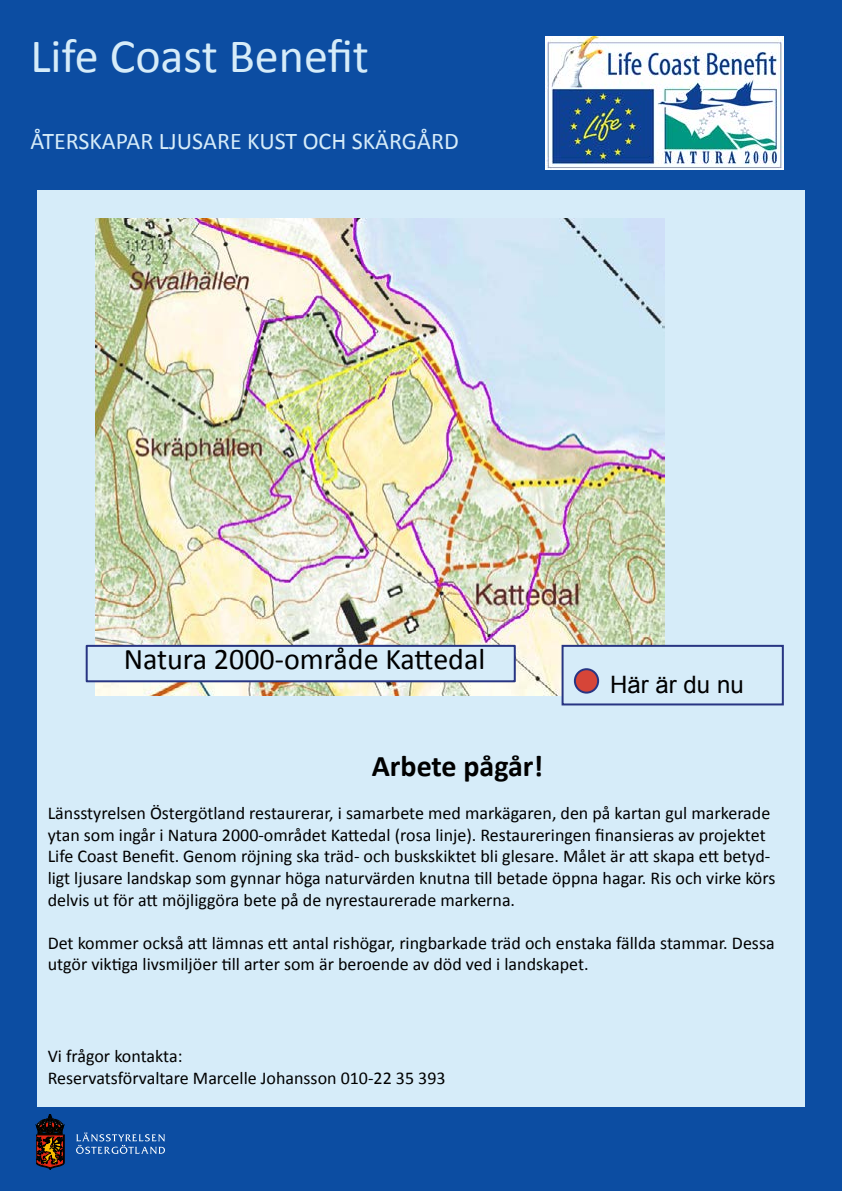
<style>
.page{position:relative;width:842px;height:1191px;background:#fff}
.page>*{position:absolute;margin:0;border:0;box-sizing:border-box;transform-origin:0 0}
.t1{font:48px "Calibri";color:#d6ecf9}
.t2{font:30px "Calibri";color:#000}
.t3{font:700 30px "Calibri";color:#000}
.t4{font:24px "Calibri";color:#d6ecf9}
.t5{font:24px "Arial";color:#000}
.t6{font:18px/21.6px "Calibri";color:#000}
</style>
<div class="page">
<div style="left:9px;top:154px;width:815px;height:1037px;background:#d6ecf9"></div>
<div style="left:0;top:0;width:842px;height:59px;background:#0c4da2"></div>
<div style="left:0;top:0;width:36px;height:1191px;background:#0c4da2"></div>
<div style="left:0;top:1107px;width:842px;height:84px;background:#0c4da2"></div>
<svg style="left:76px;top:1132px;width:89px;height:22px"></svg>
<svg style="left:36px;top:1114px;width:29px;height:55px;background:#3e251f"></svg>
<div style="left:806px;top:65px;width:36px;height:1126px;background:#0c4da2"></div>
<div style="left:0;top:36px;width:842px;height:154px;background:#0c4da2"></div>
<img style="left:546px;top:36px;width:238px;height:133px">
<img style="left:95px;top:218px;width:570px;height:477px">
<div style="left:562px;top:646px;width:221px;height:58px;background:#d6ecf9"></div>
<div style="left:561px;top:645px;width:223px;height:60px;border:2px solid #283583"></div>
<div style="left:575px;top:669px;width:23px;height:23px;background:#d64538;border-radius:50%"></div>
<div style="left:574px;top:668px;width:25px;height:25px;border:2px solid #283583;border-radius:50%"></div>
<div style="left:87px;top:646px;width:428px;height:35px;background:#d6ecf9"></div>
<div style="left:86px;top:645px;width:430px;height:37px;border:2px solid #283583"></div>
<h1 class="t1" style="left:30px;top:26px;width:340px">Life Coast Benefit</h1>
<h3 class="t4" style="left:30px;top:126px;width:430px">ÅTERSKAPAR LJUSARE KUST OCH SKÄRGÅRD</h3>
<h2 class="t2" style="left:124px;top:640px;width:363px">Natura 2000-område Kattedal</h2>
<h3 class="t5" style="left:610px;top:669px;width:135px">Här är du nu</h3>
<h2 class="t3" style="left:372px;top:746px;width:173px">Arbete pågår!</h2>
<p class="t6" style="left:48px;top:802px;width:729px">Länsstyrelsen Östergötland restaurerar, i samarbete med markägaren, den på kartan gul markerade ytan som ingår i Natura 2000-området Kattedal (rosa linje). Restaureringen finansieras av projektet Life Coast Benefit. Genom röjning ska träd- och buskskiktet bli glesare. Målet är att skapa ett betyd&shy;ligt ljusare landskap som gynnar höga naturvärden knutna till betade öppna hagar. Ris och virke körs delvis ut för att möjliggöra bete på de nyrestaurerade markerna.</p>
<p class="t6" style="left:48px;top:932px;width:728px">Det kommer också att lämnas ett antal rishögar, ringbarkade träd och enstaka fällda stammar. Dessa utgör viktiga livsmiljöer till arter som är beroende av död ved i landskapet.</p>
<p class="t6" style="left:48px;top:1045px;width:399px">Vi frågor kontakta:<br>Reservatsförvaltare Marcelle Johansson 010-22 35 393</p>
</div>
